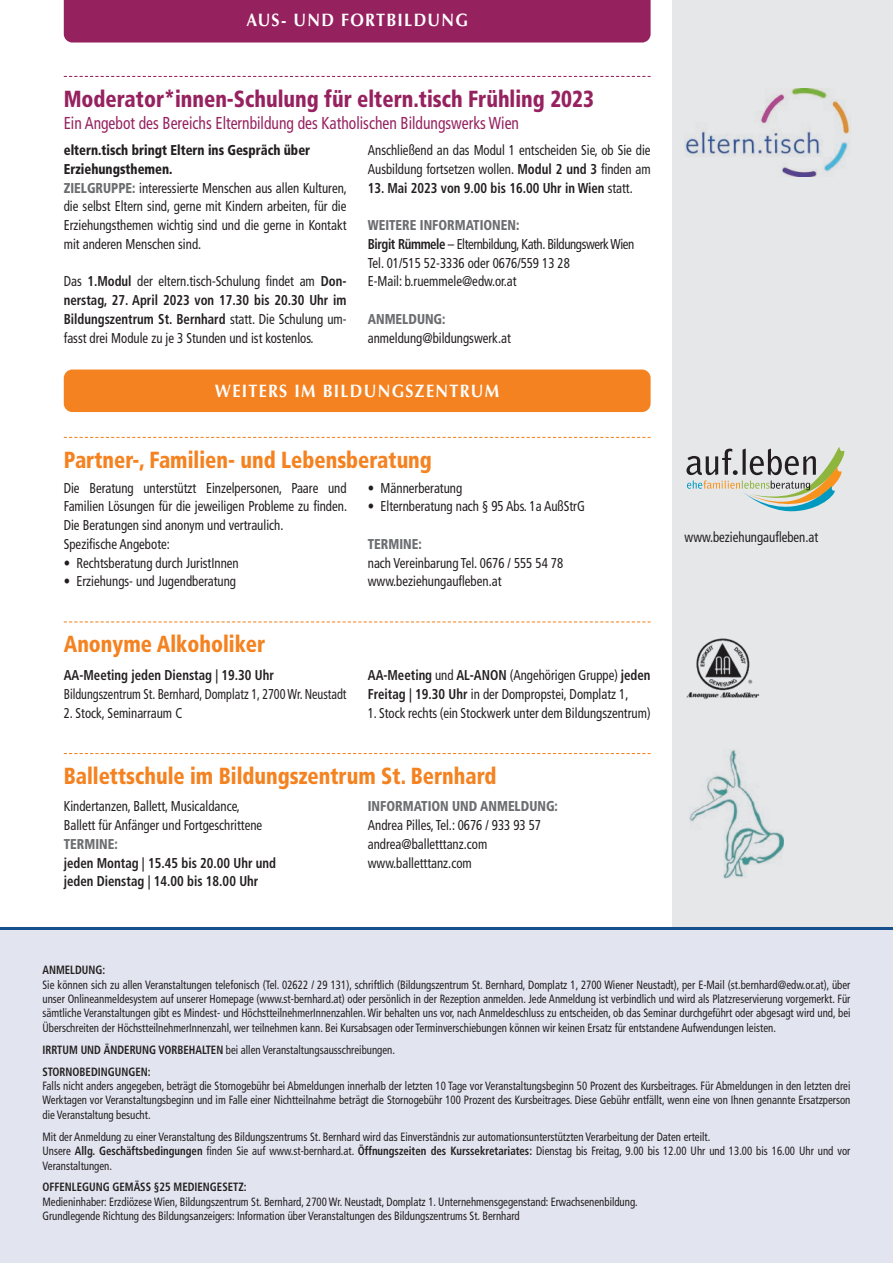
<style>
.page{position:relative;width:893px;height:1263px;background:#fff}
.page>*{position:absolute;margin:0;border:0;box-sizing:border-box;transform-origin:0 0}
.t1{font:900 condensed 23.25px "Frutiger";color:#f58220;scale:.9 1}
.t2{font:900 condensed 23.25px "Frutiger";color:#96215f;scale:.9 1}
.t3{font:700 18px "Optima";letter-spacing:.08em;color:#fff;scale:.9 1}
.t4{font:condensed 17.25px "Frutiger";color:#96215f;scale:.9 1}
.t5{font:condensed 14.25px/18.8px "Frutiger";color:#231f20;scale:.9 1}
.t6{font:700 condensed 14.25px/18.8px "Frutiger";color:#231f20;scale:.9 1}
.t7{font:condensed 14.25px "Frutiger";color:#231f20;scale:.85 1}
.t8{font:900 condensed 14.25px "Frutiger";color:#6c6d70;scale:.9 1}
.t9{font:condensed 12px/14.4px "Frutiger";color:#231f20;text-align:justify;scale:.9 1}
.t10{font:700 condensed 12px/21.9px "Frutiger";color:#231f20;scale:.9 1}
.s1{font-weight:900}
.s2{font-weight:900;color:#6c6d70}
.s3{font-weight:700}
.s4{font-weight:400}
</style>
<div class="page">
<div style="left:672px;top:0;width:221px;height:1263px;background:#e6e7e9"></div>
<div style="left:64px;top:0;width:587px;height:43px;background:#96215f"></div>
<div style="left:64px;top:369px;width:587px;height:43px;background:#f58220;border-radius:9px"></div>
<svg style="left:64px;top:76px;width:587px;height:1px"></svg>
<img style="left:684px;top:88px;width:166px;height:89px">
<div style="left:0;top:930px;width:893px;height:333px;background:#e2e4ef"></div>
<hr style="left:0;top:927px;width:893px;height:3px;background:#16508d">
<svg style="left:64px;top:753px;width:587px;height:1px"></svg>
<img style="left:690px;top:749px;width:94px;height:130px">
<svg style="left:64px;top:621px;width:587px;height:1px"></svg>
<img style="left:686px;top:638px;width:74px;height:61px">
<svg style="left:686px;top:447px;width:158px;height:65px"></svg>
<svg style="left:64px;top:437px;width:587px;height:1px"></svg>
<h2 class="t3" style="left:246px;top:9px;width:248px">AUS- UND FORTBILDUNG</h2>
<h1 class="t2" style="left:64px;top:85px;width:590px">Moderator*innen-Schulung für eltern.tisch Frühling 2023</h1>
<h3 class="t4" style="left:64px;top:113px;width:507px">Ein Angebot des Bereichs Elternbildung des Katholischen Bildungswerks Wien</h3>
<p class="t5" style="left:64px;top:141px;width:316px"><span class="s1">eltern.tisch bringt Eltern ins Gespräch über Erziehungsthemen.<br></span><span class="s2">ZIELGRUPPE:</span> interessierte Menschen aus allen Kulturen, die selbst Eltern sind, gerne mit Kindern arbeiten, für die Erziehungsthemen wichtig sind und die gerne in Kontakt mit anderen Menschen sind.</p>
<p class="t5" style="left:64px;top:272px;width:316px;text-align:justify">Das <span class="s3">1.Modul</span> der eltern.tisch-Schulung findet am <span class="s3">Don&shy;nerstag, 27. April 2023 von 17.30 bis 20.30 Uhr im Bildungszentrum St. Bernhard</span> statt. Die Schulung um&shy;fasst drei Module zu je 3 Stunden und ist kostenlos.</p>
<p class="t5" style="left:368px;top:141px;width:316px">Anschließend an das Modul 1 entscheiden Sie, ob Sie die<br>Ausbildung fortsetzen wollen. <span class="s3">Modul 2 und 3</span> finden am</p>
<p class="t6" style="left:368px;top:178px;width:296px">13. Mai 2023 von 9.00 bis 16.00 Uhr in Wien <span class="s4">statt.</span></p>
<p class="t5" style="left:368px;top:216px;width:298px"><span class="s2">WEITERE INFORMATIONEN:<br></span><span class="s3">Birgit Rümmele</span> – Elternbildung, Kath. Bildungswerk Wien Tel. 01/515 52-3336 oder 0676/559 13 28<br>E-Mail: b.ruemmele@edw.or.at</p>
<p class="t8" style="left:368px;top:310px;width:88px">ANMELDUNG:</p>
<p class="t5" style="left:368px;top:328px;width:160px">anmeldung@bildungswerk.at</p>
<h2 class="t3" style="left:215px;top:380px;width:318px">WEITERS IM BILDUNGSZENTRUM</h2>
<h1 class="t1" style="left:64px;top:446px;width:411px">Partner-, Familien- und Lebensberatung</h1>
<p class="t5" style="left:64px;top:478px;width:316px">Die Beratung unterstützt Einzelpersonen, Paare und Familien Lösungen für die jeweiligen Probleme zu finden.<br>Die Beratungen sind anonym und vertraulich.<br>Spezifische Angebote:</p>
<p class="t5" style="left:64px;top:553px;width:196px">• Rechtsberatung durch JuristInnen</p>
<p class="t5" style="left:64px;top:572px;width:193px">• Erziehungs- und Jugendberatung</p>
<h1 class="t1" style="left:64px;top:630px;width:225px">Anonyme Alkoholiker</h1>
<p class="t6" style="left:64px;top:666px;width:235px">AA-Meeting jeden Dienstag | 19.30 Uhr</p>
<p class="t7" style="left:64px;top:686px;width:334px">Bildungszentrum St. Bernhard, Domplatz 1, 2700 Wr. Neustadt</p>
<p class="t5" style="left:64px;top:703px;width:133px">2. Stock, Seminarraum C</p>
<p class="t5" style="left:368px;top:478px;width:106px">• Männerberatung</p>
<p class="t5" style="left:368px;top:497px;width:243px">• Elternberatung nach § 95 Abs. 1a AußStrG</p>
<p class="t8" style="left:368px;top:535px;width:61px">TERMINE:</p>
<p class="t5" style="left:368px;top:553px;width:219px">nach Vereinbarung Tel. 0676 / 555 54 78 www.beziehungaufleben.at</p>
<p class="t5" style="left:368px;top:666px;width:316px"><span class="s3">AA-Meeting</span> und <span class="s3">AL-ANON</span> (Angehörigen Gruppe) <span class="s3">jeden<br>Freitag | 19.30 Uhr</span> in der Dompropstei, Domplatz 1,</p>
<p class="t5" style="left:368px;top:703px;width:316px">1. Stock rechts (ein Stockwerk unter dem Bildungszentrum)</p>
<h1 class="t1" style="left:64px;top:762px;width:482px">Ballettschule im Bildungszentrum St. Bernhard</h1>
<p class="t5" style="left:64px;top:797px;width:222px">Kindertanzen, Ballett, Musicaldance,<br>Ballett für Anfänger und Fortgeschrittene</p>
<p class="t8" style="left:64px;top:835px;width:61px">TERMINE:</p>
<p class="t6" style="left:64px;top:853px;width:237px">jeden Montag | 15.45 bis 20.00 Uhr und jeden Dienstag | 14.00 bis 18.00 Uhr</p>
<p class="t8" style="left:368px;top:798px;width:213px">INFORMATION UND ANMELDUNG:</p>
<p class="t5" style="left:368px;top:816px;width:194px">Andrea Pilles, Tel.: 0676 / 933 93 57 andrea@balletttanz.com www.balletttanz.com</p>
<p class="t5" style="left:685px;top:528px;width:150px">www.beziehungaufleben.at</p>
<p class="t10" style="left:43px;top:959px;width:71px">ANMELDUNG:</p>
<p class="t9" style="left:43px;top:977px;width:899px">Sie können sich zu allen Veranstaltungen telefonisch (Tel. 02622 / 29 131), schriftlich (Bildungszentrum St. Bernhard, Domplatz 1, 2700 Wiener Neustadt), per E-Mail (st.bernhard@edw.or.at), über unser Onlineanmeldesystem auf unserer Homepage (www.st-bernhard.at) oder persönlich in der Rezeption anmelden. Jede Anmeldung ist verbindlich und wird als Platzreservierung vorgemerkt. Für sämtliche Veranstaltungen gibt es Mindest- und HöchstteilnehmerInnenzahlen. Wir behalten uns vor, nach Anmeldeschluss zu entscheiden, ob das Seminar durchgeführt oder abgesagt wird und, bei Überschreiten der HöchstteilnehmerInnenzahl, wer teilnehmen kann. Bei Kursabsagen oder Terminverschiebungen können wir keinen Ersatz für entstandene Aufwendungen leisten.</p>
<p class="t10" style="left:43px;top:1039px;width:393px">IRRTUM UND ÄNDERUNG VORBEHALTEN <span class="s4">bei allen Veranstaltungsausschreibungen.<br></span>STORNOBEDINGUNGEN:</p>
<p class="t9" style="left:43px;top:1079px;width:899px">Falls nicht anders angegeben, beträgt die Stornogebühr bei Abmeldungen innerhalb der letzten 10 Tage vor Veranstaltungsbeginn 50 Prozent des Kursbeitrages. Für Abmeldungen in den letzten drei Werktagen vor Veranstaltungsbeginn und im Falle einer Nichtteilnahme beträgt die Stornogebühr 100 Prozent des Kursbeitrages. Diese Gebühr entfällt, wenn eine von Ihnen genannte Ersatzperson die Veranstaltung besucht.</p>
<p class="t9" style="left:43px;top:1129px;width:899px;text-align:left">Mit der Anmeldung zu einer Veranstaltung des Bildungszentrums St. Bernhard wird das Einverständnis zur automationsunterstützten Verarbeitung der Daten erteilt.<br>Unsere <span class="s3">Allg. Geschäftsbedingungen</span> finden Sie auf www.st-bernhard.at. <span class="s3">Öffnungszeiten des Kurssekretariates:</span> Dienstag bis Freitag, 9.00 bis 12.00 Uhr und 13.00 bis 16.00 Uhr und vor<br>Veranstaltungen.</p>
<p class="t10" style="left:43px;top:1176px;width:228px">OFFENLEGUNG GEMÄSS §25 MEDIENGESETZ:</p>
<p class="t9" style="left:43px;top:1194px;width:663px">Medieninhaber: Erzdiözese Wien, Bildungszentrum St. Bernhard, 2700 Wr. Neustadt, Domplatz 1. Unternehmensgegenstand: Erwachsenenbildung.<br>Grundlegende Richtung des Bildungsanzeigers: Information über Veranstaltungen des Bildungszentrums St. Bernhard</p>
</div>
